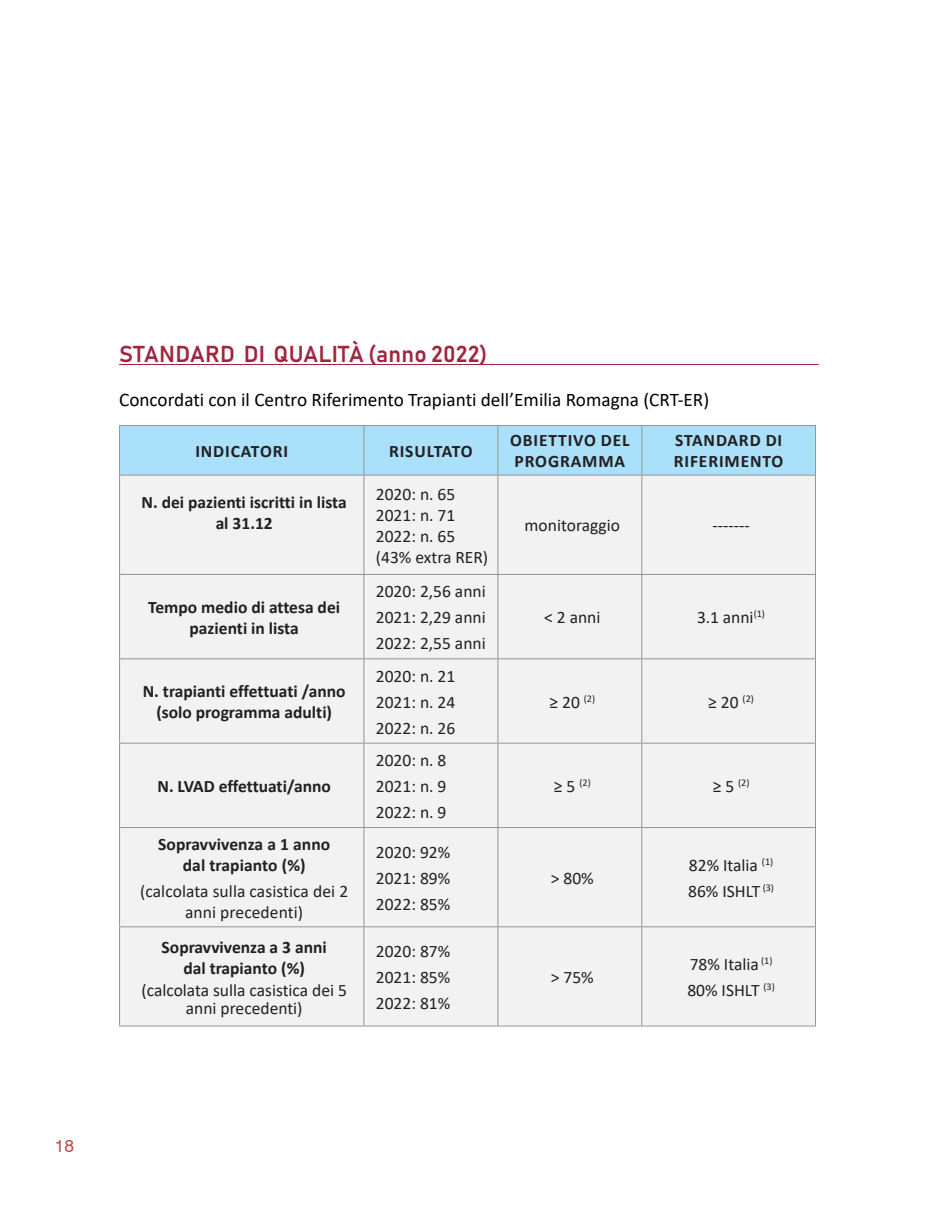
<style>
.page{position:relative;width:928px;height:1211px;background:#fff}
.page>*{position:absolute;margin:0;border:0;box-sizing:border-box;transform-origin:0 0}
.AA_Titolo_con_Riga{font:22.75px "Bahnschrift";letter-spacing:.01em;color:#a2253e}
.AA_testo{font:19.25px "Calibri";color:#000}
.AA_tabella_testo_b{font:17.5px/21px "Calibri";color:#231f20;text-align:center}
.AA_tabella_testo_b-2{font:700 17.5px/21px "Calibri";color:#231f20;text-align:center}
.AA_tabella_Titolo{font:700 17.5px/21px "Calibri";letter-spacing:.05em;color:#231f20}
.t1{font:17.5px "Swiss 721 BT";color:#c04e4e}
.AA_tabella_testo_b-3{font:10.15px "Calibri";color:#231f20}
.s1{font-size:17.5px}
</style>
<div class="page">
<hr style="left:119px;top:364px;width:700px;height:1px;background:#a2253e">
<div style="left:120px;top:426px;width:695px;height:48px;background:#aae0f9"></div>
<div style="left:120px;top:475px;width:695px;height:550px;background:#f2f2f2"></div>
<hr style="left:119px;top:425px;width:245px;height:1px;background:#939598">
<hr style="left:119px;top:426px;width:1px;height:48px;background:#939598">
<hr style="left:364px;top:425px;width:134px;height:1px;background:#939598">
<hr style="left:363px;top:426px;width:1px;height:48px;background:#939598">
<hr style="left:498px;top:425px;width:144px;height:1px;background:#939598">
<hr style="left:497px;top:426px;width:1px;height:48px;background:#939598">
<hr style="left:642px;top:425px;width:174px;height:1px;background:#939598">
<hr style="left:641px;top:426px;width:1px;height:48px;background:#939598">
<hr style="left:815px;top:426px;width:1px;height:48px;background:#939598">
<hr style="left:119px;top:474px;width:245px;height:1px;background:#939598">
<hr style="left:119px;top:475px;width:1px;height:99px;background:#939598">
<hr style="left:364px;top:474px;width:134px;height:1px;background:#939598">
<hr style="left:363px;top:475px;width:1px;height:99px;background:#939598">
<hr style="left:498px;top:474px;width:144px;height:1px;background:#939598">
<hr style="left:497px;top:475px;width:1px;height:99px;background:#939598">
<hr style="left:642px;top:474px;width:174px;height:1px;background:#939598">
<hr style="left:641px;top:475px;width:1px;height:99px;background:#939598">
<hr style="left:815px;top:475px;width:1px;height:99px;background:#939598">
<hr style="left:119px;top:574px;width:245px;height:1px;background:#939598">
<hr style="left:119px;top:575px;width:1px;height:83px;background:#939598">
<hr style="left:364px;top:574px;width:134px;height:1px;background:#939598">
<hr style="left:363px;top:575px;width:1px;height:83px;background:#939598">
<hr style="left:498px;top:574px;width:144px;height:1px;background:#939598">
<hr style="left:497px;top:575px;width:1px;height:83px;background:#939598">
<hr style="left:642px;top:574px;width:174px;height:1px;background:#939598">
<hr style="left:641px;top:575px;width:1px;height:83px;background:#939598">
<hr style="left:815px;top:575px;width:1px;height:83px;background:#939598">
<hr style="left:119px;top:658px;width:245px;height:1px;background:#939598">
<hr style="left:119px;top:659px;width:1px;height:83px;background:#939598">
<hr style="left:364px;top:658px;width:134px;height:1px;background:#939598">
<hr style="left:363px;top:659px;width:1px;height:83px;background:#939598">
<hr style="left:498px;top:658px;width:144px;height:1px;background:#939598">
<hr style="left:497px;top:659px;width:1px;height:83px;background:#939598">
<hr style="left:642px;top:658px;width:174px;height:1px;background:#939598">
<hr style="left:641px;top:659px;width:1px;height:83px;background:#939598">
<hr style="left:815px;top:659px;width:1px;height:83px;background:#939598">
<hr style="left:119px;top:742px;width:245px;height:1px;background:#939598">
<hr style="left:119px;top:743px;width:1px;height:84px;background:#939598">
<hr style="left:364px;top:742px;width:134px;height:1px;background:#939598">
<hr style="left:363px;top:743px;width:1px;height:84px;background:#939598">
<hr style="left:498px;top:742px;width:144px;height:1px;background:#939598">
<hr style="left:497px;top:743px;width:1px;height:84px;background:#939598">
<hr style="left:642px;top:742px;width:174px;height:1px;background:#939598">
<hr style="left:641px;top:743px;width:1px;height:84px;background:#939598">
<hr style="left:815px;top:743px;width:1px;height:84px;background:#939598">
<hr style="left:119px;top:827px;width:245px;height:1px;background:#939598">
<hr style="left:119px;top:828px;width:1px;height:98px;background:#939598">
<hr style="left:364px;top:827px;width:134px;height:1px;background:#939598">
<hr style="left:363px;top:828px;width:1px;height:98px;background:#939598">
<hr style="left:498px;top:827px;width:144px;height:1px;background:#939598">
<hr style="left:497px;top:828px;width:1px;height:98px;background:#939598">
<hr style="left:642px;top:827px;width:174px;height:1px;background:#939598">
<hr style="left:641px;top:828px;width:1px;height:98px;background:#939598">
<hr style="left:815px;top:828px;width:1px;height:98px;background:#939598">
<hr style="left:119px;top:926px;width:245px;height:1px;background:#939598">
<hr style="left:119px;top:927px;width:1px;height:98px;background:#939598">
<hr style="left:364px;top:926px;width:134px;height:1px;background:#939598">
<hr style="left:363px;top:927px;width:1px;height:98px;background:#939598">
<hr style="left:498px;top:926px;width:144px;height:1px;background:#939598">
<hr style="left:497px;top:927px;width:1px;height:98px;background:#939598">
<hr style="left:642px;top:926px;width:174px;height:1px;background:#939598">
<hr style="left:641px;top:927px;width:1px;height:98px;background:#939598">
<hr style="left:815px;top:927px;width:1px;height:98px;background:#939598">
<hr style="left:364px;top:1025px;width:134px;height:1px;background:#939598">
<hr style="left:119px;top:1025px;width:245px;height:1px;background:#939598">
<hr style="left:498px;top:1025px;width:144px;height:1px;background:#939598">
<hr style="left:642px;top:1025px;width:174px;height:1px;background:#939598">
<p class="AA_Titolo_con_Riga" style="left:119px;top:340px;width:370px">STANDARD DI QUALITÀ (anno 2022)</p>
<p class="AA_testo" style="left:119px;top:386px;width:591px">Concordati con il Centro Riferimento Trapianti dell’Emilia Romagna (CRT-ER)</p>
<p class="AA_tabella_Titolo" style="left:195px;top:440px;width:94px">INDICATORI</p>
<p class="AA_tabella_Titolo" style="left:389px;top:440px;width:85px">RISULTATO</p>
<p class="AA_tabella_Titolo" style="left:510px;top:430px;width:121px">OBIETTIVO DEL<br>PROGRAMMA</p>
<p class="AA_tabella_Titolo" style="left:674px;top:430px;width:111px">STANDARD DI<br>RIFERIMENTO</p>
<p class="AA_tabella_testo_b-2" style="left:142px;top:491px;width:207px">N. dei pazienti iscritti in lista al 31.12</p>
<p class="AA_tabella_testo_b" style="left:376px;top:483px;width:114px;text-align:left">2020: n. 65<br>2021: n. 71<br>2022: n. 65 (43% extra RER)</p>
<p class="AA_tabella_testo_b" style="left:524px;top:514px;width:97px">monitoraggio</p>
<p class="AA_tabella_testo_b" style="left:712px;top:514px;width:39px">-------</p>
<p class="AA_tabella_testo_b-2" style="left:148px;top:596px;width:193px">Tempo medio di attesa dei pazienti in lista</p>
<p class="AA_tabella_testo_b-2" style="left:143px;top:680px;width:204px">N. trapianti effettuati /anno (solo programma adulti)</p>
<p class="AA_tabella_testo_b-2" style="left:157px;top:775px;width:175px">N. LVAD effettuati/anno</p>
<p class="AA_tabella_testo_b-2" style="left:158px;top:833px;width:174px">Sopravvivenza a 1 anno dal trapianto (%)</p>
<p class="AA_tabella_testo_b" style="left:140px;top:880px;width:210px">(calcolata sulla casistica dei 2 anni precedenti)</p>
<p class="AA_tabella_testo_b-2" style="left:162px;top:936px;width:167px">Sopravvivenza a 3 anni dal trapianto (%)</p>
<p class="AA_tabella_testo_b" style="left:141px;top:981px;width:207px;line-height:17.5px">(calcolata sulla casistica dei 5 anni precedenti)</p>
<p class="AA_tabella_testo_b" style="left:376px;top:580px;width:111px">2020: 2,56 anni</p>
<p class="AA_tabella_testo_b" style="left:376px;top:606px;width:111px">2021: 2,29 anni</p>
<p class="AA_tabella_testo_b" style="left:376px;top:632px;width:111px">2022: 2,55 anni</p>
<p class="AA_tabella_testo_b" style="left:376px;top:664px;width:81px">2020: n. 21</p>
<p class="AA_tabella_testo_b" style="left:376px;top:690px;width:81px">2021: n. 24</p>
<p class="AA_tabella_testo_b" style="left:376px;top:716px;width:81px">2022: n. 26</p>
<p class="AA_tabella_testo_b" style="left:376px;top:749px;width:72px">2020: n. 8</p>
<p class="AA_tabella_testo_b" style="left:376px;top:775px;width:72px">2021: n. 9</p>
<p class="AA_tabella_testo_b" style="left:376px;top:801px;width:72px">2022: n. 9</p>
<p class="AA_tabella_testo_b" style="left:376px;top:841px;width:76px">2020: 92%</p>
<p class="AA_tabella_testo_b" style="left:376px;top:867px;width:76px">2021: 89%</p>
<p class="AA_tabella_testo_b" style="left:376px;top:893px;width:76px">2022: 85%</p>
<p class="AA_tabella_testo_b" style="left:376px;top:940px;width:76px">2020: 87%</p>
<p class="AA_tabella_testo_b" style="left:376px;top:966px;width:76px">2021: 85%</p>
<p class="AA_tabella_testo_b" style="left:376px;top:992px;width:76px">2022: 81%</p>
<p class="AA_tabella_testo_b" style="left:544px;top:606px;width:58px">&lt; 2 anni</p>
<p class="AA_tabella_testo_b" style="left:697px;top:606px;width:69px">3.1 anni<sup>(1)</sup></p>
<p class="AA_tabella_testo_b" style="left:549px;top:690px;width:47px">≥ 20 <sup>(2)</sup></p>
<p class="AA_tabella_testo_b" style="left:708px;top:690px;width:47px">≥ 20 <sup>(2)</sup></p>
<p class="AA_tabella_testo_b-3" style="left:554px;top:775px;width:38px"><span class="s1">≥ 5</span> (2)</p>
<p class="AA_tabella_testo_b-3" style="left:712px;top:775px;width:38px"><span class="s1">≥ 5</span> (2)</p>
<p class="AA_tabella_testo_b" style="left:551px;top:867px;width:44px">&gt; 80%</p>
<p class="AA_tabella_testo_b" style="left:551px;top:966px;width:44px">&gt; 75%</p>
<p class="AA_tabella_testo_b" style="left:689px;top:854px;width:86px">82% Italia <sup>(1)</sup></p>
<p class="AA_tabella_testo_b" style="left:688px;top:880px;width:87px">86% ISHLT <sup>(3)</sup></p>
<p class="AA_tabella_testo_b" style="left:690px;top:953px;width:84px">78% Italia <sup>(1)</sup></p>
<p class="AA_tabella_testo_b" style="left:687px;top:979px;width:89px">80% ISHLT <sup>(3)</sup></p>
<p class="t1" style="left:55px;top:1134px;width:21px">18</p>
</div>
